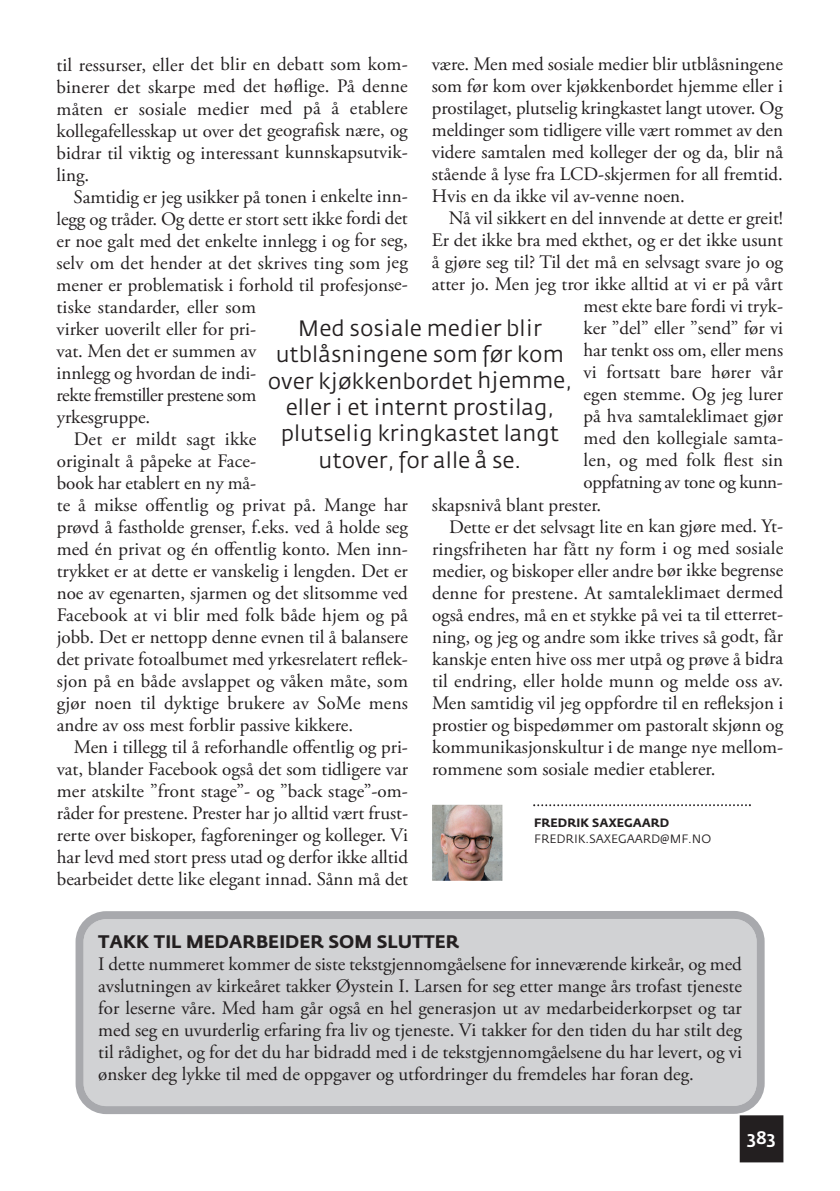
<style>
.page{position:relative;width:840px;height:1191px;background:#fff}
.page>*{position:absolute;margin:0;border:0;box-sizing:border-box;transform-origin:0 0}
.t1{font:22px/26.4px "Fedra Sans";color:#231f20;text-align:center}
.t2{font:19px/22px "Adobe Garamond Pro";color:#231f20;text-align:justify}
.t3{font:19px "Adobe Garamond Pro";letter-spacing:-.025em;color:#231f20}
.t4{font:19px "Adobe Garamond Pro";letter-spacing:-.02em;color:#231f20}
.t5{font:700 18px "Fedra Sans";color:#231f20}
.t6{font:500 18px "Fedra Sans";color:#fff}
.t7{font:12px "Fedra Sans";color:#231f20}
.t8{font:700 12px "Fedra Sans";color:#231f20}
</style>
<div class="page">
<svg style="left:75px;top:911px;width:689px;height:203px;background:#cdced0"></svg>
<div style="left:739px;top:1115px;width:44px;height:47px;background:#231f20"></div>
<svg style="left:533px;top:804px;width:217px;height:2px"></svg>
<img style="left:432px;top:804px;width:70px;height:76px">
<p class="t2" style="left:431px;top:55px;width:352px">være. Men med sosiale medier blir utblåsningene som før kom over kjøkkenbordet hjemme eller i prostilaget, plutselig kringkastet langt utover. Og meldinger som tidligere ville vært rommet av den videre samtalen med kolleger der og da, blir nå stående å lyse fra LCD-skjermen for all fremtid.<br>Hvis en da ikke vil av-venne noen.</p>
<p class="t2" style="left:448px;top:209px;width:335px">Nå vil sikkert en del innvende at dette er greit!</p>
<p class="t2" style="left:431px;top:231px;width:352px">Er det ikke bra med ekthet, og er det ikke usunt</p>
<p class="t2" style="left:431px;top:253px;width:352px">å gjøre seg til? Til det må en selvsagt svare jo og</p>
<p class="t2" style="left:431px;top:275px;width:352px">atter jo. Men jeg tror ikke alltid at vi er på vårt</p>
<p class="t2" style="left:583px;top:297px;width:201px">mest ekte bare fordi vi tryk-</p>
<p class="t2" style="left:583px;top:319px;width:201px">ker ”del” eller ”send” før vi</p>
<p class="t2" style="left:583px;top:341px;width:201px">har tenkt oss om, eller mens</p>
<p class="t2" style="left:583px;top:363px;width:201px">vi fortsatt bare hører vår</p>
<p class="t2" style="left:583px;top:385px;width:201px">egen stemme. Og jeg lurer</p>
<p class="t2" style="left:583px;top:407px;width:201px">på hva samtaleklimaet gjør</p>
<p class="t2" style="left:583px;top:429px;width:201px">med den kollegiale samta-</p>
<p class="t2" style="left:583px;top:451px;width:201px">len, og med folk flest sin</p>
<p class="t4" style="left:583px;top:475px;width:201px">oppfatning av tone og kunn-</p>
<p class="t2" style="left:431px;top:495px;width:171px">skapsnivå blant prester.</p>
<p class="t2" style="left:449px;top:517px;width:335px">Dette er det selvsagt lite en kan gjøre med. Yt-</p>
<p class="t2" style="left:432px;top:539px;width:352px">ringsfriheten har fått ny form i og med sosiale</p>
<p class="t2" style="left:432px;top:561px;width:352px">medier, og biskoper eller andre bør ikke begrense</p>
<p class="t2" style="left:432px;top:583px;width:352px">denne for prestene. At samtaleklimaet dermed</p>
<p class="t2" style="left:432px;top:605px;width:352px">også endres, må en et stykke på vei ta til etterret-</p>
<p class="t2" style="left:432px;top:627px;width:352px">ning, og jeg og andre som ikke trives så godt, får</p>
<p class="t2" style="left:432px;top:649px;width:352px">kanskje enten hive oss mer utpå og prøve å bidra</p>
<p class="t2" style="left:432px;top:671px;width:352px">til endring, eller holde munn og melde oss av.</p>
<p class="t2" style="left:432px;top:693px;width:352px">Men samtidig vil jeg oppfordre til en refleksjon i</p>
<p class="t2" style="left:432px;top:715px;width:352px">prostier og bispedømmer om pastoralt skjønn og</p>
<p class="t2" style="left:432px;top:737px;width:352px">kommunikasjonskultur i de mange nye mellom-</p>
<p class="t2" style="left:432px;top:759px;width:285px">rommene som sosiale medier etablerer.</p>
<p class="t2" style="left:56px;top:55px;width:352px">til ressurser, eller det blir en debatt som kom&shy;binerer det skarpe med det høflige. På denne måten er sosiale medier med på å etablere kollegafellesskap ut over det geografisk nære, og bidrar til viktig og interessant kunnskapsutvik&shy;ling.</p>
<p class="t2" style="left:74px;top:187px;width:335px">Samtidig er jeg usikker på tonen i enkelte inn-</p>
<p class="t2" style="left:57px;top:209px;width:352px">legg og tråder. Og dette er stort sett ikke fordi det</p>
<p class="t2" style="left:57px;top:231px;width:352px">er noe galt med det enkelte innlegg i og for seg,</p>
<p class="t2" style="left:57px;top:253px;width:352px">selv om det hender at det skrives ting som jeg</p>
<p class="t2" style="left:57px;top:275px;width:352px">mener er problematisk i forhold til profesjonse-</p>
<p class="t2" style="left:57px;top:297px;width:201px">tiske standarder, eller som</p>
<p class="t2" style="left:57px;top:319px;width:201px">virker uoverilt eller for pri-</p>
<p class="t2" style="left:57px;top:341px;width:201px">vat. Men det er summen av</p>
<p class="t2" style="left:57px;top:363px;width:201px">innlegg og hvordan de indi-</p>
<p class="t3" style="left:57px;top:387px;width:201px">rekte fremstiller prestene som</p>
<p class="t2" style="left:57px;top:407px;width:95px">yrkesgruppe.</p>
<p class="t2" style="left:74px;top:429px;width:184px">Det er mildt sagt ikke</p>
<p class="t2" style="left:57px;top:451px;width:201px">originalt å påpeke at Face-</p>
<p class="t2" style="left:57px;top:473px;width:201px">book har etablert en ny må-</p>
<p class="t2" style="left:57px;top:495px;width:352px">te å mikse offentlig og privat på. Mange har</p>
<p class="t2" style="left:57px;top:517px;width:352px">prøvd å fastholde grenser, f.eks. ved å holde seg</p>
<p class="t2" style="left:57px;top:539px;width:352px">med én privat og én offentlig konto. Men inn-</p>
<p class="t2" style="left:57px;top:561px;width:352px">trykket er at dette er vanskelig i lengden. Det er</p>
<p class="t2" style="left:57px;top:583px;width:352px">noe av egenarten, sjarmen og det slitsomme ved</p>
<p class="t2" style="left:57px;top:605px;width:352px">Facebook at vi blir med folk både hjem og på</p>
<p class="t2" style="left:57px;top:627px;width:352px">jobb. Det er nettopp denne evnen til å balansere</p>
<p class="t2" style="left:57px;top:649px;width:352px">det private fotoalbumet med yrkesrelatert reflek-</p>
<p class="t2" style="left:57px;top:671px;width:352px">sjon på en både avslappet og våken måte, som</p>
<p class="t2" style="left:57px;top:693px;width:352px">gjør noen til dyktige brukere av SoMe mens</p>
<p class="t2" style="left:57px;top:715px;width:298px">andre av oss mest forblir passive kikkere.</p>
<p class="t2" style="left:74px;top:737px;width:335px">Men i tillegg til å reforhandle offentlig og pri-</p>
<p class="t2" style="left:57px;top:759px;width:352px">vat, blander Facebook også det som tidligere var</p>
<p class="t2" style="left:57px;top:781px;width:352px">mer atskilte ”front stage”- og ”back stage”-om-</p>
<p class="t2" style="left:57px;top:803px;width:352px">råder for prestene. Prester har jo alltid vært frust-</p>
<p class="t2" style="left:57px;top:825px;width:352px">rerte over biskoper, fagforeninger og kolleger. Vi</p>
<p class="t2" style="left:57px;top:847px;width:352px">har levd med stort press utad og derfor ikke alltid</p>
<p class="t2" style="left:57px;top:869px;width:352px">bearbeidet dette like elegant innad. Sånn må det</p>
<p class="t1" style="left:267px;top:317px;width:305px">Med sosiale medier blir utblåsningene som før kom over kjøkkenbordet hjemme, eller i et internt prostilag, plutselig kringkastet langt utover, for alle å se.</p>
<p class="t8" style="left:534px;top:818px;width:137px">FREDRIK SAXEGAARD</p>
<p class="t7" style="left:534px;top:834px;width:178px">FREDRIK.SAXEGAARD@MF.NO</p>
<p class="t5" style="left:98px;top:935px;width:362px">TAKK TIL MEDARBEIDER SOM SLUTTER</p>
<p class="t2" style="left:98px;top:954px;width:645px">I dette nummeret kommer de siste tekstgjennomgåelsene for inneværende kirkeår, og med avslutningen av kirkeåret takker Øystein I. Larsen for seg etter mange års trofast tjeneste for leserne våre. Med ham går også en hel generasjon ut av medarbeiderkorpset og tar med seg en uvurderlig erfaring fra liv og tjeneste. Vi takker for den tiden du har stilt deg til rådighet, og for det du har bidradd med i de tekstgjennomgåelsene du har levert, og vi ønsker deg lykke til med de oppgaver og utfordringer du fremdeles har foran deg.</p>
<p class="t6" style="left:746px;top:1131px;width:30px">383</p>
</div>
